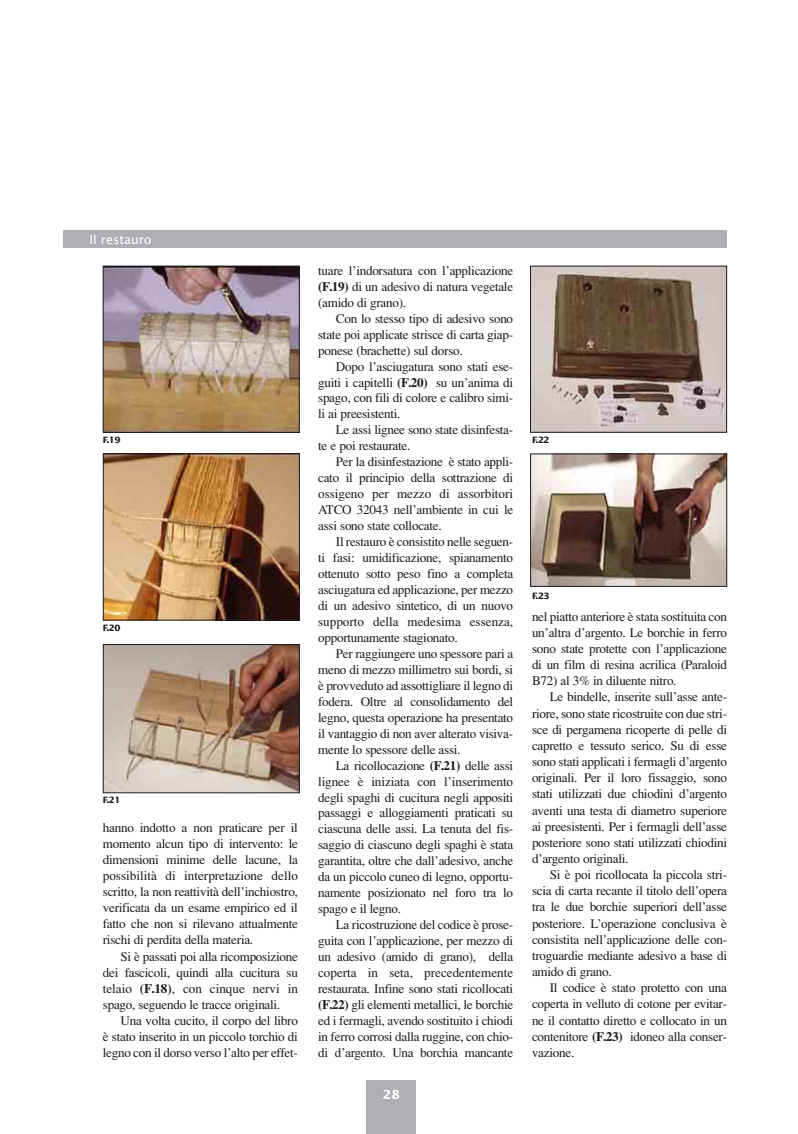
<style>
.page{position:relative;width:798px;height:1134px;background:#fff}
.page>*{position:absolute;margin:0;border:0;box-sizing:border-box;transform-origin:0 0}
.t1{font:13.12px/16px "Times";letter-spacing:-.02em;color:#1b1c20;text-align:justify}
.t2{font:12.5px "Lucida Sans";color:#fff}
.t3{font:700 12.5px "Lucida Sans";color:#fff}
.t4{font:700 8.75px "Lucida Sans";letter-spacing:-.06em;color:#1b1c20}
.s1{font-weight:700}
</style>
<div class="page">
<div style="left:366px;top:1081px;width:50px;height:53px;background:#aeafb2"></div>
<div style="left:63px;top:230px;width:663px;height:18px;background:#aeafb2"></div>
<img style="left:532px;top:456px;width:192px;height:129px">
<div style="left:530px;top:454px;width:196px;height:133px;border:1px solid #1b1c20"></div>
<img style="left:105px;top:456px;width:192px;height:162px">
<div style="left:103px;top:454px;width:196px;height:166px;border:1px solid #1b1c20"></div>
<img style="left:105px;top:646px;width:192px;height:145px">
<div style="left:103px;top:644px;width:196px;height:149px;border:1px solid #1b1c20"></div>
<img style="left:532px;top:268px;width:192px;height:163px">
<div style="left:530px;top:266px;width:196px;height:167px;border:1px solid #1b1c20"></div>
<img style="left:105px;top:268px;width:192px;height:163px">
<div style="left:103px;top:266px;width:196px;height:167px;border:1px solid #1b1c20"></div>
<p class="t2" style="left:89px;top:234px;width:64px">Il restauro</p>
<p class="t1" style="left:318px;top:264px;width:196px">tuare l’indorsatura con l’applicazione <span class="s1">(F.19)</span> di un adesivo di natura vegetale (amido di grano).</p>
<p class="t1" style="left:318px;top:311px;width:196px;text-indent:18px">Con lo stesso tipo di adesivo sono state poi applicate strisce di carta giap&shy;ponese (brachette) sul dorso.</p>
<p class="t1" style="left:318px;top:359px;width:196px;text-indent:18px">Dopo l’asciugatura sono stati ese&shy;guiti i capitelli <span class="s1">(F.20)</span> su un’anima di spago, con fili di colore e calibro simi&shy;li ai preesistenti.</p>
<p class="t1" style="left:318px;top:423px;width:196px;text-indent:18px">Le assi lignee sono state disinfesta&shy;te e poi restaurate.</p>
<p class="t1" style="left:318px;top:455px;width:197px;text-indent:18px">Per la disinfestazione è stato appli&shy;cato il principio della sottrazione di ossigeno per mezzo di assorbitori ATCO 32043 nell’ambiente in cui le assi sono state collocate.</p>
<p class="t1" style="left:318px;top:535px;width:196px;text-indent:18px">Il restauro è consistito nelle seguen&shy;ti fasi: umidificazione, spianamento ottenuto sotto peso fino a completa asciugatura ed applicazione, per mezzo di un adesivo sintetico, di un nuovo supporto della medesima essenza, opportunamente stagionato.</p>
<p class="t1" style="left:318px;top:647px;width:196px;text-indent:18px">Per raggiungere uno spessore pari a meno di mezzo millimetro sui bordi, si è provveduto ad assottigliare il legno di fodera. Oltre al consolidamento del legno, questa operazione ha presentato il vantaggio di non aver alterato visiva&shy;mente lo spessore delle assi.</p>
<p class="t1" style="left:318px;top:758px;width:196px;text-indent:18px">La ricollocazione <span class="s1">(F.21)</span> delle assi lignee è iniziata con l’inserimento degli spaghi di cucitura negli appositi passaggi e alloggiamenti praticati su ciascuna delle assi. La tenuta del fis&shy;saggio di ciascuno degli spaghi è stata garantita, oltre che dall’adesivo, anche da un piccolo cuneo di legno, opportu&shy;namente posizionato nel foro tra lo spago e il legno.</p>
<p class="t1" style="left:318px;top:918px;width:196px;text-indent:18px">La ricostruzione del codice è prose&shy;guita con l’applicazione, per mezzo di un adesivo (amido di grano), della coperta in seta, precedentemente restaurata. Infine sono stati ricollocati <span class="s1">(F.22)</span> gli elementi metallici, le borchie ed i fermagli, avendo sostituito i chiodi in ferro corrosi dalla ruggine, con chio&shy;di d’argento. Una borchia mancante</p>
<p class="t4" style="left:103px;top:436px;width:19px">F.19</p>
<p class="t4" style="left:531px;top:436px;width:19px">F.22</p>
<p class="t4" style="left:531px;top:592px;width:19px">F.23</p>
<p class="t1" style="left:531px;top:609px;width:196px">nel piatto anteriore è stata sostituita con un’altra d’argento. Le borchie in ferro sono state protette con l’applicazione di un film di resina acrilica (Paraloid B72) al 3% in diluente nitro.</p>
<p class="t1" style="left:531px;top:690px;width:196px;text-indent:18px">Le bindelle, inserite sull’asse ante&shy;riore, sono state ricostruite con due stri&shy;sce di pergamena ricoperte di pelle di capretto e tessuto serico. Su di esse sono stati applicati i fermagli d’argento originali. Per il loro fissaggio, sono stati utilizzati due chiodini d’argento aventi una testa di diametro superiore ai preesistenti. Per i fermagli dell’asse posteriore sono stati utilizzati chiodini d’argento originali.</p>
<p class="t1" style="left:531px;top:868px;width:196px;text-indent:18px">Si è poi ricollocata la piccola stri&shy;scia di carta recante il titolo dell’opera tra le due borchie superiori dell’asse posteriore. L’operazione conclusiva è consistita nell’applicazione delle con&shy;troguardie mediante adesivo a base di amido di grano.</p>
<p class="t1" style="left:531px;top:981px;width:196px;text-indent:18px">Il codice è stato protetto con una coperta in velluto di cotone per evitar&shy;ne il contatto diretto e collocato in un contenitore <span class="s1">(F.23)</span> idoneo alla conser&shy;vazione.</p>
<p class="t4" style="left:103px;top:624px;width:19px">F.20</p>
<p class="t4" style="left:103px;top:796px;width:19px">F.21</p>
<p class="t1" style="left:103px;top:821px;width:196px">hanno indotto a non praticare per il momento alcun tipo di intervento: le dimensioni minime delle lacune, la possibilità di interpretazione dello scritto, la non reattività dell’inchiostro, verificata da un esame empirico ed il fatto che non si rilevano attualmente rischi di perdita della materia.</p>
<p class="t1" style="left:103px;top:949px;width:196px;text-indent:18px">Si è passati poi alla ricomposizione dei fascicoli, quindi alla cucitura su telaio <span class="s1">(F.18)</span>, con cinque nervi in spago, seguendo le tracce originali.</p>
<p class="t1" style="left:103px;top:1013px;width:196px;text-indent:18px">Una volta cucito, il corpo del libro è stato inserito in un piccolo torchio di legno con il dorso verso l’alto per effet-</p>
<p class="t3" style="left:382px;top:1089px;width:19px">28</p>
</div>
